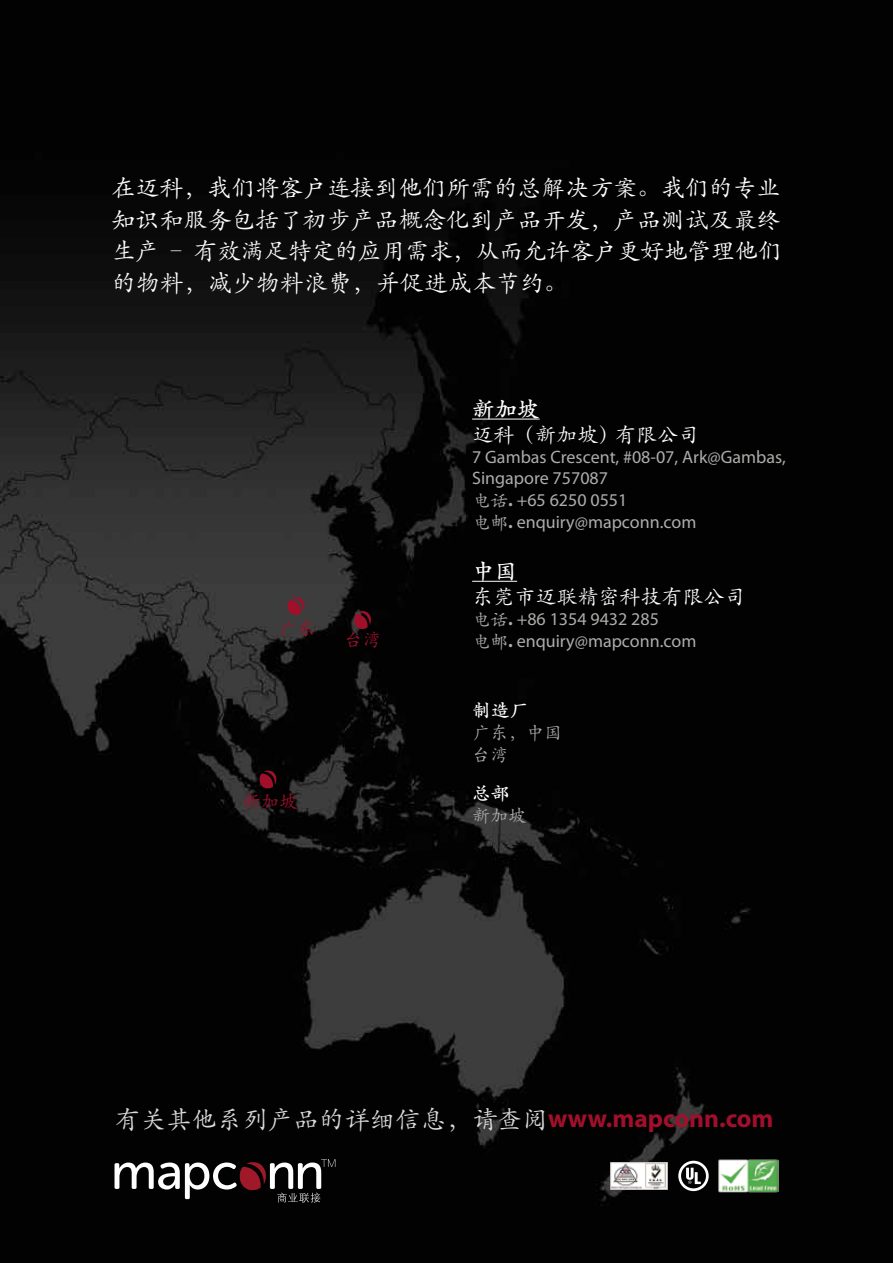
<style>
.page{position:relative;width:893px;height:1263px;background:#fff}
.page>*{position:absolute;margin:0;border:0;box-sizing:border-box;transform-origin:0 0}
.t1{font:25.5px "ST Kaiti SC Regular";color:#dadada}
.t2{font:24px/31.5px "ST Kaiti SC Regular";letter-spacing:-.02em;color:#fff;text-align:justify}
.t3{font:22.5px "ST Kaiti SC Bold";color:#fff}
.t4{font:21px "ST Kaiti SC Regular";color:#fff}
.t5{font:18.75px "ST Kaiti SC Bold";color:#fff}
.t6{font:18.45px "ST Kaiti SC Regular";color:#a20f2b}
.t7{font:18px/21.6px "Myriad Pro";color:#acacab}
.t8{font:18px/21.6px "ST Kaiti SC Regular";color:#acacab}
.s1{font-family:"ST Kaiti SC Regular"}
.s2{font-weight:700}
.s3{font-family:"Myriad Pro";font-weight:700;color:#a20f2b}
</style>
<div class="page">
<img style="left:0;top:0;width:893px;height:1263px">
<hr style="left:472px;top:419px;width:68px;height:1px;background:#fff">
<hr style="left:472px;top:581px;width:45px;height:1px;background:#fff">
<svg style="left:288px;top:597px;width:16px;height:18px"></svg>
<svg style="left:354px;top:611px;width:17px;height:18px"></svg>
<svg style="left:260px;top:771px;width:16px;height:17px"></svg>
<svg style="left:115px;top:1159px;width:220px;height:44px"></svg>
<img style="left:610px;top:1163px;width:58px;height:26px">
<img style="left:718px;top:1159px;width:60px;height:34px">
<svg style="left:678px;top:1161px;width:31px;height:30px"></svg>
<h2 class="t2" style="left:111px;top:171px;width:672px">在迈科，我们将客户连接到他们所需的总解决方案。我们的专业知识和服务包括了初步产品概念化到产品开发，产品测试及最终生产 – 有效满足特定的应用需求，从而允许客户更好地管理他们的物料，减少物料浪费，并促进成本节约。</h2>
<p class="t6" style="left:278px;top:616px;width:39px">广东</p>
<p class="t6" style="left:344px;top:628px;width:39px">台湾</p>
<p class="t6" style="left:242px;top:790px;width:57px">新加坡</p>
<p class="t3" style="left:472px;top:395px;width:69px">新加坡</p>
<p class="t4" style="left:472px;top:422px;width:228px">迈科（新加坡）有限公司</p>
<p class="t7" style="left:472px;top:446px;width:315px">7 Gambas Crescent, #08-07, Ark@Gambas,<br>Singapore 757087<br><span class="s1">电话</span><span class="s2">.</span> +65 6250 0551<br><span class="s1">电邮</span><span class="s2">.</span> enquiry@mapconn.com</p>
<p class="t3" style="left:472px;top:557px;width:46px">中国</p>
<p class="t4" style="left:472px;top:584px;width:274px">东莞市迈联精密科技有限公司</p>
<p class="t7" style="left:472px;top:608px;width:226px"><span class="s1">电话</span><span class="s2">.</span> +86 1354 9432 285<br><span class="s1">电邮</span><span class="s2">.</span> enquiry@mapconn.com</p>
<p class="t5" style="left:472px;top:699px;width:58px">制造厂</p>
<p class="t8" style="left:472px;top:721px;width:91px">广东，中国台湾</p>
<p class="t5" style="left:472px;top:782px;width:39px">总部</p>
<p class="t8" style="left:472px;top:804px;width:55px">新加坡</p>
<h1 class="t1" style="left:115px;top:1103px;width:660px">有关其他系列产品的详细信息，请查阅<span class="s3">www.mapconn.com</span></h1>
</div>
